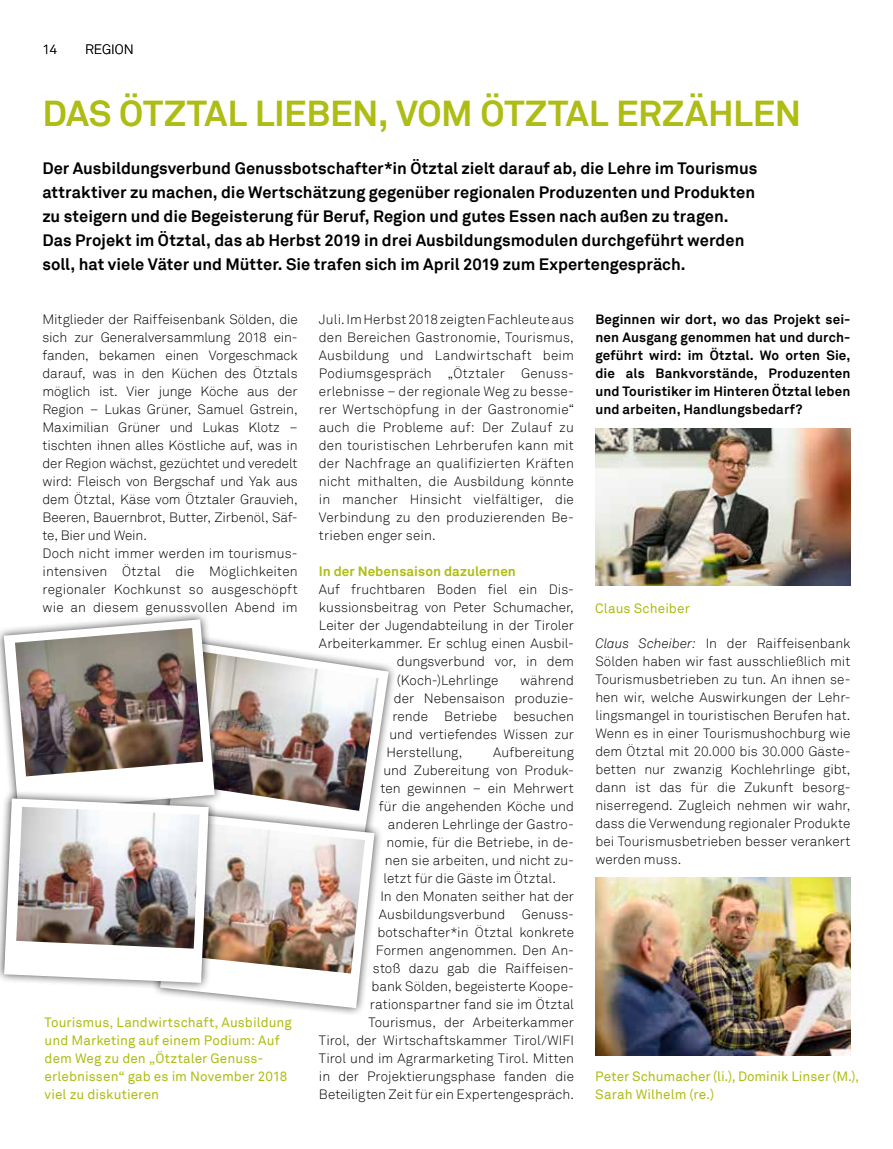
<style>
.page{position:relative;width:893px;height:1149px;background:#fff}
.page>*{position:absolute;margin:0;border:0;box-sizing:border-box;transform-origin:0 0}
.t1{font:700 36px "Akkurat";letter-spacing:-.01em;color:#aebd14}
.t2{font:700 16.5px/24px "Akkurat";color:#000}
.t3{font:300 13.5px/18px "Akkurat";color:#000;text-align:justify}
.t4{font:13.5px/18px "Akkurat";letter-spacing:.005em;color:#aebd14}
.t5{font:700 13.5px/18px "Akkurat";letter-spacing:.01em;color:#000;text-align:justify}
.t6{font:700 13.5px "Akkurat";letter-spacing:.01em;color:#aebd14}
.s1{font-style:italic}
</style>
<div class="page">
<img style="left:595px;top:428px;width:255px;height:157px">
<img style="left:595px;top:877px;width:256px;height:178px">
<svg style="left:223px;top:642px;width:166px;height:137px"></svg>
<img style="left:223px;top:651px;width:156px;height:152px">
<div style="left:152px;top:803px;width:231px;height:213px;background:#000;opacity:.75"></div>
<svg style="left:160px;top:812px;width:214px;height:195px"></svg>
<img style="left:218px;top:821px;width:147px;height:152px">
<div style="left:0;top:610px;width:223px;height:209px;background:#000;opacity:.75"></div>
<div style="left:0;top:789px;width:218px;height:202px;background:#000;opacity:.75"></div>
<img style="left:4px;top:619px;width:211px;height:363px">
<img style="left:16px;top:806px;width:184px;height:142px">
<p class="t3" style="left:43px;top:41px;width:16px">14</p>
<p class="t3" style="left:85px;top:41px;width:50px">REGION</p>
<h1 class="t1" style="left:42px;top:91px;width:760px">DAS ÖTZTAL LIEBEN, VOM ÖTZTAL ERZÄHLEN</h1>
<p class="t2" style="left:42px;top:156px;width:716px">Der Ausbildungsverbund Genussbotschafter*in Ötztal zielt darauf ab, die Lehre im Tourismus attraktiver zu machen, die Wertschätzung gegenüber regionalen Produzenten und Produkten zu steigern und die Begeisterung für Beruf, Region und gutes Essen nach außen zu tragen.<br>Das Projekt im Ötztal, das ab Herbst 2019 in drei Ausbildungsmodulen durchgeführt werden soll, hat viele Väter und Mütter. Sie trafen sich im April 2019 zum Expertengespräch.</p>
<p class="t3" style="left:43px;top:311px;width:257px;text-align:left">Mitglieder der Raiffeisenbank Sölden, die sich zur Generalversammlung 2018 ein&shy;fanden, bekamen einen Vorgeschmack darauf, was in den Küchen des Ötztals möglich ist. Vier junge Köche aus der Region – Lukas Grüner, Samuel Gstrein, Maximilian Grüner und Lukas Klotz – tischten ihnen alles Köstliche auf, was in der Region wächst, gezüchtet und veredelt wird: Fleisch von Bergschaf und Yak aus dem Ötztal, Käse vom Ötztaler Grauvieh, Beeren, Bauernbrot, Butter, Zirbenöl, Säf&shy;te, Bier und Wein.<br>Doch nicht immer werden im tourismus&shy;intensiven Ötztal die Möglichkeiten regionaler Kochkunst so ausgeschöpft wie an diesem genussvollen Abend im</p>
<p class="t4" style="left:45px;top:1013px;width:249px">Tourismus, Landwirtschaft, Ausbildung und Marketing auf einem Podium: Auf dem Weg zu den „Ötztaler Genuss&shy;erlebnissen“ gab es im November 2018 viel zu diskutieren</p>
<p class="t3" style="left:319px;top:311px;width:257px">Juli. Im Herbst 2018 zeigten Fachleute aus den Bereichen Gastronomie, Tourismus, Ausbildung und Landwirtschaft beim Podiumsgespräch „Ötztaler Genuss&shy;erlebnisse – der regionale Weg zu besse&shy;rer Wertschöpfung in der Gastronomie“ auch die Probleme auf: Der Zulauf zu den touristischen Lehrberufen kann mit der Nachfrage an qualifizierten Kräften nicht mithalten, die Ausbildung könnte in mancher Hinsicht vielfältiger, die Verbindung zu den produzierenden Be&shy;trieben enger sein.</p>
<p class="t6" style="left:319px;top:563px;width:199px">In der Nebensaison dazulernen</p>
<p class="t3" style="left:319px;top:581px;width:254px">Auf fruchtbaren Boden fiel ein Dis-</p>
<p class="t3" style="left:319px;top:599px;width:257px">kussionsbeitrag von Peter Schumacher,</p>
<p class="t3" style="left:319px;top:617px;width:257px">Leiter der Jugendabteilung in der Tiroler</p>
<p class="t3" style="left:319px;top:634px;width:257px">Arbeiterkammer. Er schlug einen Ausbil-</p>
<p class="t3" style="left:397px;top:652px;width:178px">dungsverbund vor, in dem</p>
<p class="t3" style="left:397px;top:670px;width:103px">(Koch-)Lehrlinge</p>
<p class="t3" style="left:520px;top:670px;width:55px">während</p>
<p class="t3" style="left:394px;top:688px;width:181px">der Nebensaison produzie-</p>
<p class="t3" style="left:392px;top:706px;width:183px">rende Betriebe besuchen</p>
<p class="t3" style="left:389px;top:724px;width:186px">und vertiefendes Wissen zur</p>
<p class="t3" style="left:386px;top:742px;width:77px">Herstellung,</p>
<p class="t3" style="left:493px;top:742px;width:82px">Aufbereitung</p>
<p class="t3" style="left:383px;top:760px;width:192px">und Zubereitung von Produk-</p>
<p class="t3" style="left:380px;top:778px;width:195px">ten gewinnen – ein Mehrwert</p>
<p class="t3" style="left:379px;top:796px;width:196px">für die angehenden Köche und</p>
<p class="t3" style="left:388px;top:814px;width:187px">anderen Lehrlinge der Gastro-</p>
<p class="t3" style="left:386px;top:832px;width:189px">nomie, für die Betriebe, in de-</p>
<p class="t3" style="left:385px;top:850px;width:190px">nen sie arbeiten, und nicht zu-</p>
<p class="t3" style="left:383px;top:868px;width:174px">letzt für die Gäste im Ötztal.</p>
<p class="t3" style="left:380px;top:886px;width:195px">In den Monaten seither hat der</p>
<p class="t3" style="left:379px;top:904px;width:196px">Ausbildungsverbund Genuss-</p>
<p class="t3" style="left:377px;top:922px;width:198px">botschafter*in Ötztal konkrete</p>
<p class="t3" style="left:376px;top:940px;width:200px">Formen angenommen. Den An-</p>
<p class="t3" style="left:373px;top:958px;width:203px">stoß dazu gab die Raiffeisen-</p>
<p class="t3" style="left:371px;top:976px;width:204px">bank Sölden, begeisterte Koope-</p>
<p class="t3" style="left:370px;top:994px;width:206px">rationspartner fand sie im Ötztal</p>
<p class="t3" style="left:368px;top:1012px;width:207px">Tourismus, der Arbeiterkammer</p>
<p class="t3" style="left:319px;top:1030px;width:256px">Tirol, der Wirtschaftskammer Tirol/WIFI</p>
<p class="t3" style="left:319px;top:1048px;width:257px">Tirol und im Agrarmarketing Tirol. Mitten</p>
<p class="t3" style="left:319px;top:1066px;width:256px">in der Projektierungsphase fanden die</p>
<p class="t3" style="left:319px;top:1084px;width:257px">Beteiligten Zeit für ein Expertengespräch.</p>
<p class="t5" style="left:595px;top:310px;width:257px">Beginnen wir dort, wo das Projekt sei&shy;nen Ausgang genommen hat und durch&shy;geführt wird: im Ötztal. Wo orten Sie, die als Bankvorstände, Produzenten und Touristiker im Hinteren Ötztal leben und arbeiten, Handlungsbedarf?</p>
<p class="t4" style="left:595px;top:599px;width:96px">Claus Scheiber</p>
<p class="t3" style="left:595px;top:634px;width:257px"><span class="s1">Claus Scheiber:</span> In der Raiffeisenbank Sölden haben wir fast ausschließlich mit Tourismusbetrieben zu tun. An ihnen se&shy;hen wir, welche Auswirkungen der Lehr&shy;lingsmangel in touristischen Berufen hat.<br>Wenn es in einer Tourismushochburg wie dem Ötztal mit 20.000 bis 30.000 Gäste&shy;betten nur zwanzig Kochlehrlinge gibt, dann ist das für die Zukunft besorg&shy;niserregend. Zugleich nehmen wir wahr, dass die Verwendung regionaler Produkte bei Tourismusbetrieben besser verankert werden muss.</p>
<p class="t4" style="left:595px;top:1067px;width:265px">Peter Schumacher (li.), Dominik Linser (M.),<br>Sarah Wilhelm (re.)</p>
</div>
